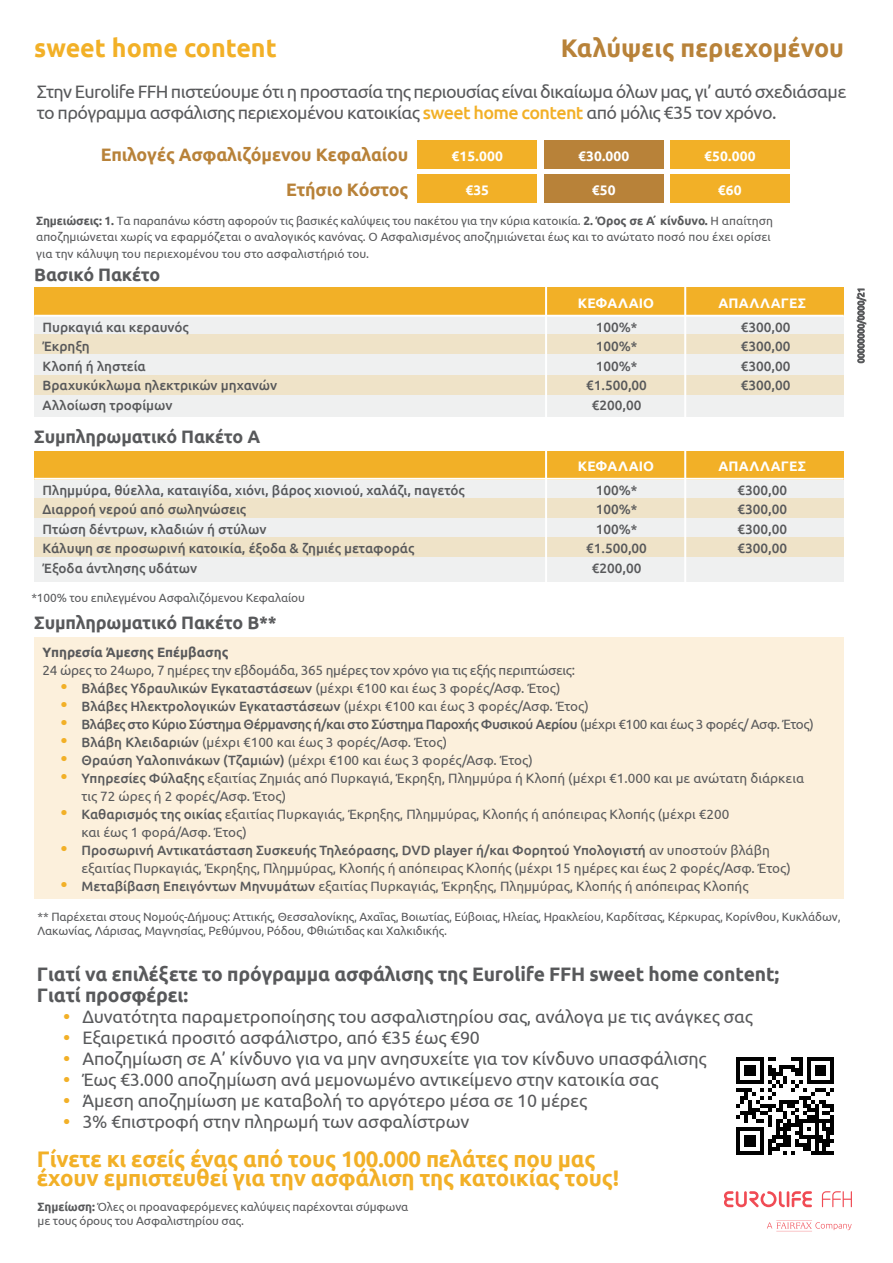
<style>
.page{position:relative;width:893px;height:1263px;background:#fff}
.page>*{position:absolute;margin:0;border:0;box-sizing:border-box;transform-origin:0 0}
.t1{font:700 25.5px "Ubuntu";color:#b88239}
.t2{font:700 25.5px "Ubuntu";color:#f2b027}
.t3{font:700 22.5px/19.5px "Ubuntu";letter-spacing:-.01em;color:#f2b027}
.t4{font:700 19.5px/21px "Ubuntu";letter-spacing:-.01em;color:#58595b}
.t5{font:18px "Ubuntu";letter-spacing:-.01em;color:#58595b}
.t6{font:18px/20.2px "Ubuntu";letter-spacing:-.035em;color:#58595b}
.t7{font:700 18px "Ubuntu";letter-spacing:-.01em;color:#58595b}
.t8{font:700 18px "Ubuntu";letter-spacing:-.01em;color:#b88239}
.t9{font:700 13.8px "Ubuntu";letter-spacing:.01em;color:#fff}
.t10{font:13.5px/18px "Ubuntu";color:#58595b}
.t11{font:500 13.5px/19.5px "Ubuntu";color:#58595b;text-align:center}
.t12{font:500 13.5px "Ubuntu";letter-spacing:-.03em;color:#58595b}
.t13{font:13.5px "Ubuntu";letter-spacing:-.02em;color:#58595b}
.t14{font:700 13.5px "Ubuntu";color:#58595b}
.t15{font:12px/14.4px "Ubuntu";letter-spacing:-.01em;color:#58595b}
.t16{font:12px "Ubuntu";letter-spacing:-.01em;color:#58595b}
.t17{font:9px "Ubuntu";letter-spacing:-.01em;color:#58595b}
.s1{font-weight:500;color:#f2b027}
.s2{font-weight:700}
.s3{font-style:inherit}
.s4{font-weight:700;font-size:18px;color:#f2b027}
.s5{font-weight:500}
.s6{font-weight:400}
.s7{font-weight:700;color:#f2b027}
</style>
<div class="page">
<div style="left:35px;top:638px;width:809px;height:261px;background:#fcf0dc"></div>
<div style="left:417px;top:140px;width:120px;height:28px;background:#f2b027"></div>
<div style="left:544px;top:140px;width:120px;height:28px;background:#b88239"></div>
<div style="left:670px;top:140px;width:119px;height:28px;background:#f2b027"></div>
<div style="left:417px;top:175px;width:120px;height:28px;background:#f2b027"></div>
<div style="left:544px;top:175px;width:120px;height:28px;background:#b88239"></div>
<div style="left:670px;top:175px;width:119px;height:28px;background:#f2b027"></div>
<div style="left:35px;top:476px;width:809px;height:106px;background:#eff0f0"></div>
<div style="left:35px;top:451px;width:809px;height:28px;background:#f2b027"></div>
<hr style="left:34px;top:478px;width:810px;height:2px;background:#fff">
<div style="left:35px;top:498px;width:809px;height:20px;background:#efe3c8"></div>
<div style="left:35px;top:538px;width:809px;height:19px;background:#efe3c8"></div>
<hr style="left:684px;top:445px;width:2px;height:143px;background:#fff">
<hr style="left:545px;top:446px;width:2px;height:142px;background:#fff">
<div style="left:35px;top:313px;width:809px;height:103px;background:#eff0f0"></div>
<div style="left:35px;top:288px;width:809px;height:28px;background:#f2b027"></div>
<hr style="left:34px;top:315px;width:810px;height:2px;background:#fff">
<div style="left:35px;top:335px;width:809px;height:19px;background:#efe3c8"></div>
<div style="left:35px;top:375px;width:809px;height:20px;background:#efe3c8"></div>
<hr style="left:684px;top:285px;width:2px;height:154px;background:#fff">
<hr style="left:545px;top:286px;width:2px;height:153px;background:#fff">
<svg style="left:767px;top:1220px;width:84px;height:11px"></svg>
<svg style="left:822px;top:1191px;width:30px;height:16px"></svg>
<svg style="left:724px;top:1191px;width:88px;height:16px"></svg>
<svg style="left:736px;top:1057px;width:98px;height:97px"></svg>
<svg style="left:857px;top:289px;width:9px;height:74px"></svg>
<h1 class="t2" style="left:34px;top:32px;width:244px">sweet home content</h1>
<h1 class="t1" style="left:561px;top:32px;width:285px">Καλύψεις περιεχομένου</h1>
<h3 class="t6" style="left:37px;top:81px;width:811px">Στην Eurolife FFH πιστεύουμε ότι η προστασία της περιουσίας είναι δικαίωμα όλων μας, γι’ αυτό σχεδιάσαμε το πρόγραμμα ασφάλισης περιεχομένου κατοικίας <span class="s1">sweet home content</span> από μόλις €35 τον χρόνο.</h3>
<h3 class="t8" style="left:101px;top:144px;width:309px">Επιλογές Ασφαλιζόμενου Κεφαλαίου</h3>
<p class="t9" style="left:452px;top:147px;width:53px">€15.000</p>
<p class="t9" style="left:578px;top:147px;width:53px">€30.000</p>
<p class="t9" style="left:704px;top:147px;width:53px">€50.000</p>
<h3 class="t8" style="left:286px;top:178px;width:124px">Ετήσιο Κόστος</h3>
<p class="t9" style="left:465px;top:182px;width:25px">€35</p>
<p class="t9" style="left:592px;top:182px;width:25px">€50</p>
<p class="t9" style="left:718px;top:182px;width:25px">€60</p>
<p class="t15" style="left:36px;top:212px;width:738px;line-height:16.2px"><span class="s2">Σημειώσεις: 1.</span> <span class="s3">Τα παραπάνω κόστη αφορούν τις βασικές καλύψεις του πακέτου για την κύρια κατοικία.</span> <span class="s2">2. Όρος σε Α΄ κίνδυνο.</span> Η απαίτηση αποζημιώνεται χωρίς να εφαρμόζεται ο αναλογικός κανόνας. Ο Ασφαλισμένος αποζημιώνεται έως και το ανώτατο ποσό που έχει ορίσει για την κάλυψη του περιεχομένου του στο ασφαλιστήριό του.</p>
<h3 class="t7" style="left:34px;top:264px;width:128px">Βασικό Πακέτο</h3>
<p class="t11" style="left:43px;top:317px;width:236px;text-align:left">Πυρκαγιά και κεραυνός<br>Έκρηξη<br>Κλοπή ή ληστεία<br>Βραχυκύκλωμα ηλεκτρικών μηχανών<br>Αλλοίωση τροφίμων</p>
<h3 class="t7" style="left:34px;top:425px;width:227px">Συμπληρωματικό Πακέτο Α</h3>
<p class="t11" style="left:43px;top:480px;width:424px;text-align:left">Πλημμύρα, θύελλα, καταιγίδα, χιόνι, βάρος χιονιού, χαλάζι, παγετός Διαρροή νερού από σωληνώσεις<br>Πτώση δέντρων, κλαδιών ή στύλων<br>Κάλυψη σε προσωρινή κατοικία, έξοδα &amp; ζημιές μεταφοράς<br>Έξοδα άντλησης υδάτων</p>
<p class="t16" style="left:31px;top:590px;width:275px">*100% του επιλεγμένου Ασφαλιζόμενου Κεφαλαίου</p>
<h3 class="t7" style="left:34px;top:612px;width:244px">Συμπληρωματικό Πακέτο B**</h3>
<p class="t9" style="left:578px;top:294px;width:78px">ΚΕΦΑΛΑΙΟ</p>
<p class="t9" style="left:718px;top:294px;width:89px">ΑΠΑΛΛΑΓΕΣ</p>
<p class="t11" style="left:586px;top:317px;width:62px">100%*<br>100%*<br>100%* €1.500,00 €200,00</p>
<p class="t11" style="left:741px;top:317px;width:51px;text-align:justify">€300,00 €300,00 €300,00 €300,00</p>
<p class="t9" style="left:578px;top:457px;width:78px">ΚΕΦΑΛΑΙΟ</p>
<p class="t9" style="left:718px;top:457px;width:89px">ΑΠΑΛΛΑΓΕΣ</p>
<p class="t11" style="left:586px;top:480px;width:62px">100%*<br>100%*<br>100%* €1.500,00 €200,00</p>
<p class="t11" style="left:737px;top:480px;width:51px;text-align:justify">€300,00 €300,00 €300,00 €300,00</p>
<p class="t14" style="left:43px;top:644px;width:187px">Υπηρεσία Άμεσης Επέμβασης</p>
<p class="t13" style="left:43px;top:662px;width:534px">24 ώρες το 24ωρο, 7 ημέρες την εβδομάδα, 365 ημέρες τον χρόνο για τις εξής περιπτώσεις:</p>
<p class="t10" style="left:61px;top:679px;width:501px"><span class="s4">•</span> <span class="s5">Βλάβες Υδραυλικών Εγκαταστάσεων</span> (μέχρι €100 και έως 3 φορές/Ασφ. Έτος)</p>
<p class="t11" style="left:61px;top:696px;width:530px"><span class="s4">•</span> Βλάβες Ηλεκτρολογικών Εγκαταστάσεων <span class="s6">(μέχρι €100 και έως 3 φορές/Ασφ. Έτος)</span></p>
<p class="t12" style="left:61px;top:716px;width:754px"><span class="s4">•</span> Βλάβες στο Κύριο Σύστημα Θέρμανσης ή/και στο Σύστημα Παροχής Φυσικού Αερίου <span class="s6">(μέχρι €100 και έως 3 φορές/ Ασφ. Έτος)</span></p>
<p class="t10" style="left:61px;top:733px;width:388px"><span class="s4">•</span> <span class="s5">Βλάβη Κλειδαριών</span> (μέχρι €100 και έως 3 φορές/Ασφ. Έτος)</p>
<p class="t10" style="left:61px;top:751px;width:474px"><span class="s4">•</span> <span class="s5">Θραύση Υαλοπινάκων (Τζαμιών)</span> (μέχρι €100 και έως 3 φορές/Ασφ. Έτος)</p>
<p class="t10" style="left:82px;top:769px;width:724px;text-indent:-21px"><span class="s4">•</span> <span class="s5">Υπηρεσίες Φύλαξης</span> εξαιτίας Ζημιάς από Πυρκαγιά, Έκρηξη, Πλημμύρα ή Κλοπή (μέχρι €1.000 και με ανώτατη διάρκεια τις 72 ώρες ή 2 φορές/Ασφ. Έτος)</p>
<p class="t10" style="left:82px;top:805px;width:649px;text-indent:-21px"><span class="s4">•</span> <span class="s5">Καθαρισμός της οικίας</span> εξαιτίας Πυρκαγιάς, Έκρηξης, Πλημμύρας, Κλοπής ή απόπειρας Κλοπής (μέχρι €200 και έως 1 φορά/Ασφ. Έτος)</p>
<p class="t10" style="left:82px;top:841px;width:711px;text-indent:-21px"><span class="s4">•</span> <span class="s5">Προσωρινή Αντικατάσταση Συσκευής Τηλεόρασης, DVD player ή/και Φορητού Υπολογιστή</span> αν υποστούν βλάβη εξαιτίας Πυρκαγιάς, Έκρηξης, Πλημμύρας, Κλοπής ή απόπειρας Κλοπής (μέχρι 15 ημέρες και έως 2 φορές/Ασφ. Έτος)</p>
<p class="t10" style="left:61px;top:877px;width:689px"><span class="s4">•</span> <span class="s5">Μεταβίβαση Επειγόντων Μηνυμάτων</span> εξαιτίας Πυρκαγιάς, Έκρηξης, Πλημμύρας, Κλοπής ή απόπειρας Κλοπής</p>
<p class="t15" style="left:38px;top:909px;width:804px">** Παρέχεται στους Νομούς-Δήμους: Αττικής, Θεσσαλονίκης, Αχαΐας, Βοιωτίας, Εύβοιας, Ηλείας, Ηρακλείου, Καρδίτσας, Κέρκυρας, Κορίνθου, Κυκλάδων,<br>Λακωνίας, Λάρισας, Μαγνησίας, Ρεθύμνου, Ρόδου, Φθιώτιδας και Χαλκιδικής.</p>
<h3 class="t4" style="left:37px;top:963px;width:744px">Γιατί να επιλέξετε το πρόγραμμα ασφάλισης της Eurolife FFH sweet home content;<br>Γιατί προσφέρει:</h3>
<h3 class="t5" style="left:64px;top:1005px;width:691px"><span class="s7">•</span> Δυνατότητα παραμετροποίησης του ασφαλιστηρίου σας, ανάλογα με τις ανάγκες σας</h3>
<h3 class="t5" style="left:64px;top:1026px;width:418px"><span class="s7">•</span> Εξαιρετικά προσιτό ασφάλιστρο, από €35 έως €90</h3>
<h3 class="t5" style="left:64px;top:1047px;width:644px"><span class="s7">•</span> Αποζημίωση σε Α’ κίνδυνο για να μην ανησυχείτε για τον κίνδυνο υπασφάλισης</h3>
<h3 class="t5" style="left:64px;top:1068px;width:596px"><span class="s7">•</span> Έως €3.000 αποζημίωση ανά μεμονωμένο αντικείμενο στην κατοικία σας</h3>
<h3 class="t5" style="left:64px;top:1089px;width:525px"><span class="s7">•</span> Άμεση αποζημίωση με καταβολή το αργότερο μέσα σε 10 μέρες</h3>
<h3 class="t5" style="left:64px;top:1110px;width:407px"><span class="s7">•</span> 3% €πιστροφή στην πληρωμή των ασφαλίστρων</h3>
<h2 class="t3" style="left:37px;top:1148px;width:584px">Γίνετε κι εσείς ένας από τους 100.000 πελάτες που μας έχουν εμπιστευθεί για την ασφάλιση της κατοικίας τους!</h2>
<p class="t15" style="left:38px;top:1199px;width:372px"><span class="s2">Σημείωση:</span> Όλες οι προαναφερόμενες καλύψεις παρέχονται σύμφωνα με τους όρους του Ασφαλιστηρίου σας.</p>
<p class="t17" style="left:855px;top:363px;width:77px;rotate:-90deg">00000000/0000/21</p>
</div>
